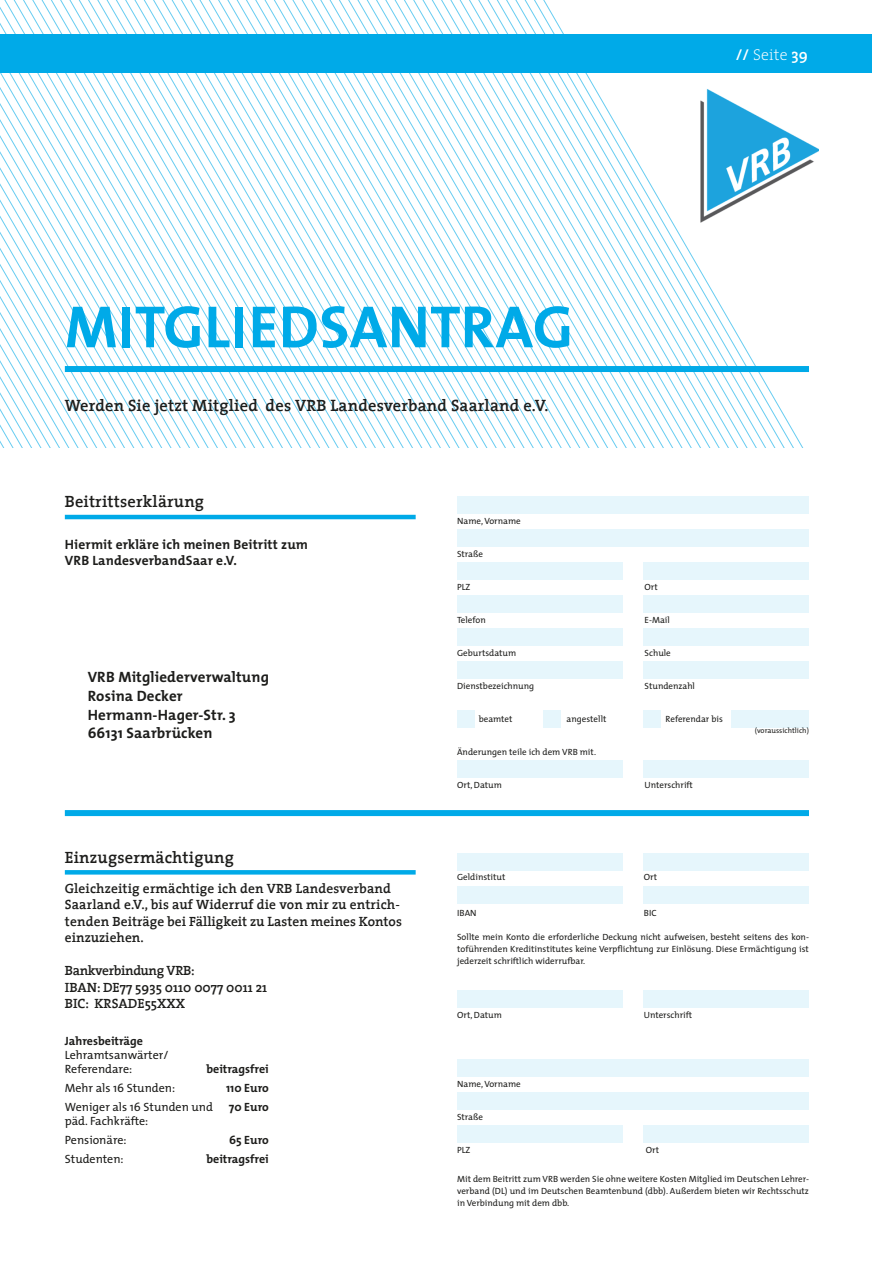
<style>
.page{position:relative;width:893px;height:1263px;background:#fff}
.page>*{position:absolute;margin:0;border:0;box-sizing:border-box;transform-origin:0 0}
.t1{font:700 60px "The Mix";letter-spacing:.01em;color:#00aae8}
.t2{font:600 16.5px "The Serif";letter-spacing:.01em;color:#1d1d1b}
.t3{font:200 15.75px "The Serif";letter-spacing:.01em;color:#fff}
.t4{font:700 15px "The Mix";letter-spacing:.01em;color:#1d1d1b}
.t5{font:600 13.5px/16.5px "The Serif";color:#1d1d1b}
.t6{font:700 13.5px "The Mix";letter-spacing:.01em;color:#1d1d1b}
.t7{font:12px "The Mix";color:#1d1d1b}
.t8{font:700 12px "The Mix";color:#1d1d1b}
.t9{font:9px/12px "The Mix";color:#1d1d1b;text-align:justify}
.t10{font:7.5px "The Mix";color:#1d1d1b}
.s1{font-weight:600}
</style>
<div class="page">
<svg style="left:0;top:0;width:872px;height:448px"></svg>
<div style="left:0;top:34px;width:872px;height:38px;background:#00aae8"></div>
<img style="left:700px;top:88px;width:118px;height:134px">
<div style="left:644px;top:628px;width:165px;height:17px;background:#e6f6fc"></div>
<div style="left:644px;top:761px;width:165px;height:17px;background:#e6f6fc"></div>
<div style="left:644px;top:562px;width:165px;height:17px;background:#e6f6fc"></div>
<div style="left:644px;top:595px;width:165px;height:17px;background:#e6f6fc"></div>
<div style="left:457px;top:710px;width:17px;height:17px;background:#e6f6fc"></div>
<div style="left:457px;top:496px;width:352px;height:17px;background:#e6f6fc"></div>
<div style="left:457px;top:529px;width:352px;height:17px;background:#e6f6fc"></div>
<div style="left:457px;top:628px;width:165px;height:17px;background:#e6f6fc"></div>
<div style="left:457px;top:761px;width:165px;height:17px;background:#e6f6fc"></div>
<div style="left:457px;top:562px;width:165px;height:17px;background:#e6f6fc"></div>
<div style="left:457px;top:595px;width:165px;height:17px;background:#e6f6fc"></div>
<div style="left:543px;top:710px;width:17px;height:17px;background:#e6f6fc"></div>
<div style="left:457px;top:661px;width:165px;height:17px;background:#e6f6fc"></div>
<div style="left:644px;top:661px;width:165px;height:17px;background:#e6f6fc"></div>
<div style="left:644px;top:710px;width:17px;height:17px;background:#e6f6fc"></div>
<div style="left:731px;top:710px;width:78px;height:17px;background:#e6f6fc"></div>
<hr style="left:65px;top:515px;width:351px;height:4px;background:#00aae8">
<div style="left:457px;top:853px;width:165px;height:17px;background:#e6f6fc"></div>
<div style="left:457px;top:1059px;width:352px;height:17px;background:#e6f6fc"></div>
<div style="left:457px;top:1092px;width:352px;height:17px;background:#e6f6fc"></div>
<svg style="left:65px;top:870px;width:351px;height:4px"></svg>
<div style="left:644px;top:853px;width:165px;height:17px;background:#e6f6fc"></div>
<div style="left:457px;top:886px;width:165px;height:17px;background:#e6f6fc"></div>
<div style="left:644px;top:886px;width:165px;height:17px;background:#e6f6fc"></div>
<div style="left:457px;top:990px;width:165px;height:17px;background:#e6f6fc"></div>
<div style="left:644px;top:990px;width:165px;height:17px;background:#e6f6fc"></div>
<div style="left:457px;top:1125px;width:165px;height:17px;background:#e6f6fc"></div>
<div style="left:644px;top:1125px;width:165px;height:17px;background:#e6f6fc"></div>
<div style="left:65px;top:810px;width:744px;height:6px;background:#00aae8"></div>
<div style="left:65px;top:366px;width:744px;height:6px;background:#00aae8"></div>
<p class="t3" style="left:736px;top:42px;width:74px"><span class="s1">//</span> Seite <span class="s1">39</span></p>
<p class="t1" style="left:65px;top:277px;width:510px">MITGLIEDSANTRAG</p>
<p class="t2" style="left:65px;top:391px;width:485px">Werden Sie jetzt Mitglied des VRB Landesverband Saarland e.V.</p>
<p class="t2" style="left:65px;top:488px;width:141px">Beitrittserklärung</p>
<p class="t6" style="left:65px;top:533px;width:245px">Hiermit erkläre ich meinen Beitritt zum</p>
<p class="t6" style="left:65px;top:549px;width:173px">VRB LandesverbandSaar e.V.</p>
<p class="t4" style="left:88px;top:665px;width:183px">VRB Mitgliederverwaltung</p>
<p class="t4" style="left:88px;top:683px;width:96px">Rosina Decker</p>
<p class="t4" style="left:88px;top:702px;width:150px">Hermann-Hager-Str. 3</p>
<p class="t4" style="left:88px;top:721px;width:126px">66131 Saarbrücken</p>
<p class="t9" style="left:457px;top:515px;width:65px">Name, Vorname</p>
<p class="t9" style="left:457px;top:548px;width:27px">Straße</p>
<p class="t9" style="left:457px;top:581px;width:15px">PLZ</p>
<p class="t9" style="left:645px;top:581px;width:15px">Ort</p>
<p class="t9" style="left:457px;top:614px;width:30px">Telefon</p>
<p class="t9" style="left:645px;top:614px;width:27px">E-Mail</p>
<p class="t9" style="left:457px;top:647px;width:61px">Geburtsdatum</p>
<p class="t9" style="left:645px;top:647px;width:28px">Schule</p>
<p class="t9" style="left:457px;top:680px;width:79px">Dienstbezeichnung</p>
<p class="t9" style="left:645px;top:680px;width:52px">Stundenzahl</p>
<p class="t9" style="left:479px;top:713px;width:35px">beamtet</p>
<p class="t9" style="left:567px;top:713px;width:41px">angestellt</p>
<p class="t9" style="left:666px;top:713px;width:59px">Referendar bis</p>
<p class="t9" style="left:457px;top:746px;width:141px">Änderungen teile ich dem VRB mit.</p>
<p class="t9" style="left:457px;top:779px;width:46px">Ort, Datum</p>
<p class="t9" style="left:645px;top:779px;width:50px">Unterschrift</p>
<p class="t10" style="left:755px;top:724px;width:56px">(voraussichtlich)</p>
<p class="t2" style="left:65px;top:844px;width:171px">Einzugsermächtigung</p>
<p class="t5" style="left:65px;top:879px;width:339px">Gleichzeitig ermächtige ich den VRB Landesverband Saarland e.V., bis auf Widerruf die von mir zu entrich&shy;tenden Beiträge bei Fälligkeit zu Lasten meines Kontos einzuziehen.</p>
<p class="t5" style="left:65px;top:962px;width:204px">Bankverbindung VRB:<br>IBAN: DE77 5935 0110 0077 0011 21<br>BIC: KRSADE55XXX</p>
<p class="t8" style="left:65px;top:1030px;width:80px">Jahresbeiträge</p>
<p class="t7" style="left:65px;top:1045px;width:105px">Lehramtsanwärter/</p>
<p class="t7" style="left:65px;top:1059px;width:69px">Referendare:</p>
<p class="t8" style="left:206px;top:1059px;width:64px">beitragsfrei</p>
<p class="t7" style="left:65px;top:1078px;width:112px">Mehr als 16 Stunden:</p>
<p class="t8" style="left:226px;top:1078px;width:44px">110 Euro</p>
<p class="t7" style="left:65px;top:1097px;width:150px">Weniger als 16 Stunden und</p>
<p class="t8" style="left:229px;top:1097px;width:41px">70 Euro</p>
<p class="t7" style="left:65px;top:1111px;width:85px">päd. Fachkräfte:</p>
<p class="t7" style="left:65px;top:1130px;width:63px">Pensionäre:</p>
<p class="t8" style="left:229px;top:1130px;width:41px">65 Euro</p>
<p class="t7" style="left:65px;top:1148px;width:60px">Studenten:</p>
<p class="t8" style="left:206px;top:1148px;width:64px">beitragsfrei</p>
<p class="t9" style="left:457px;top:870px;width:50px">Geldinstitut</p>
<p class="t9" style="left:644px;top:870px;width:15px">Ort</p>
<p class="t9" style="left:457px;top:906px;width:21px">IBAN</p>
<p class="t9" style="left:644px;top:906px;width:14px">BIC</p>
<p class="t9" style="left:457px;top:930px;width:353px">Sollte mein Konto die erforderliche Deckung nicht aufweisen, besteht seitens des kon&shy;toführenden Kreditinstitutes keine Verpflichtung zur Einlösung. Diese Ermächtigung ist jederzeit schriftlich widerrufbar.</p>
<p class="t9" style="left:457px;top:1008px;width:46px">Ort, Datum</p>
<p class="t9" style="left:644px;top:1008px;width:50px">Unterschrift</p>
<p class="t9" style="left:457px;top:1077px;width:65px">Name, Vorname</p>
<p class="t9" style="left:457px;top:1110px;width:27px">Straße</p>
<p class="t9" style="left:457px;top:1143px;width:15px">PLZ</p>
<p class="t9" style="left:646px;top:1143px;width:15px">Ort</p>
<p class="t9" style="left:457px;top:1172px;width:353px">Mit dem Beitritt zum VRB werden Sie ohne weitere Kosten Mitglied im Deutschen Lehrer&shy;verband (DL) und im Deutschen Beamtenbund (dbb). Außerdem bieten wir Rechtsschutz in Verbindung mit dem dbb.</p>
</div>
